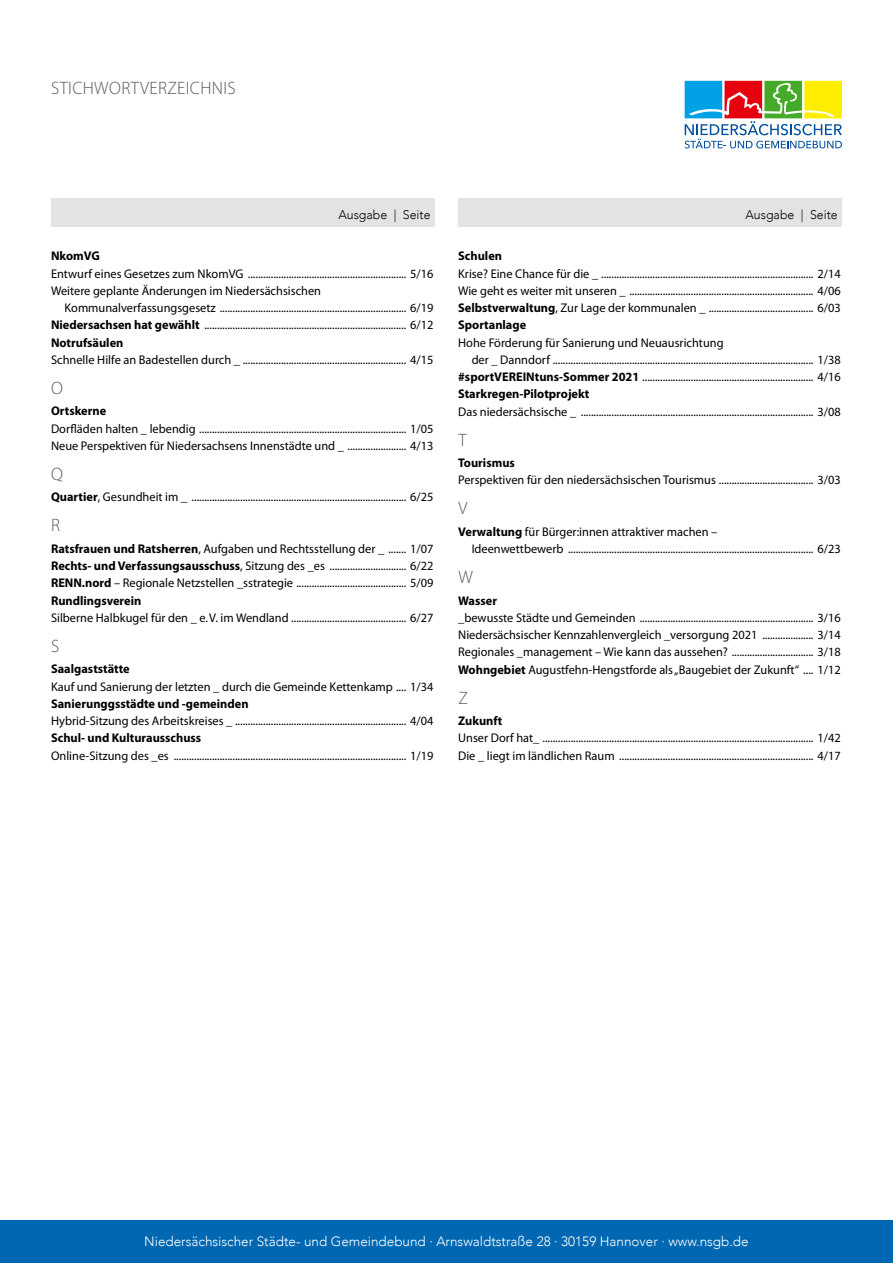
<style>
.page{position:relative;width:893px;height:1263px;background:#fff}
.page>*{position:absolute;margin:0;border:0;box-sizing:border-box;transform-origin:0 0}
.t1{font:300 18px "Myriad Pro";letter-spacing:.02em;color:#555756}
.t2{font:300 13.5px "Avenir";color:#fff}
.t3{font:12.6px/17.2px "Myriad Pro";color:#000}
.t4{font:700 12.6px "Myriad Pro";color:#000}
.t5{font:300 12.6px "Avenir";color:#000}
.s1{font-weight:700}
</style>
<div class="page">
<div style="left:0;top:1220px;width:893px;height:43px;background:#0068b2"></div>
<div style="left:458px;top:198px;width:384px;height:29px;background:#e2e3e3"></div>
<div style="left:51px;top:198px;width:384px;height:29px;background:#e2e3e3"></div>
<svg style="left:685px;top:81px;width:157px;height:67px"></svg>
<h1 class="t1" style="left:51px;top:78px;width:186px">STICHWORTVERZEICHNIS</h1>
<p class="t5" style="left:338px;top:207px;width:94px">Ausgabe | Seite</p>
<p class="t5" style="left:745px;top:207px;width:94px">Ausgabe | Seite</p>
<p class="t4" style="left:51px;top:249px;width:50px">NkomVG</p>
<p class="t3" style="left:51px;top:265px;width:384px">Entwurf eines Gesetzes zum NkomVG .............................................................. 5/16<br>Weitere geplante Änderungen im Niedersächsischen</p>
<p class="t3" style="left:51px;top:299px;width:384px;text-align:justify;text-indent:14px">Kommunalverfassungsgesetz ......................................................................... 6/19<br><span class="s1">Niedersachsen hat gewählt</span> ............................................................................... 6/12<br><span class="s1">Notrufsäulen</span></p>
<p class="t3" style="left:51px;top:351px;width:384px">Schnelle Hilfe an Badestellen durch _ ................................................................ 4/15</p>
<h1 class="t1" style="left:51px;top:378px;width:13px">O</h1>
<p class="t4" style="left:51px;top:404px;width:57px">Ortskerne</p>
<p class="t3" style="left:51px;top:420px;width:384px">Dorfläden halten _ lebendig ................................................................................. 1/05<br>Neue Perspektiven für Niedersachsens Innenstädte und _ ....................... 4/13</p>
<h1 class="t1" style="left:51px;top:464px;width:13px">Q</h1>
<p class="t3" style="left:51px;top:489px;width:384px"><span class="s1">Quartier</span>, Gesundheit im _ .................................................................................... 6/25</p>
<h1 class="t1" style="left:51px;top:515px;width:10px">R</h1>
<p class="t3" style="left:51px;top:540px;width:384px;text-align:justify"><span class="s1">Ratsfrauen und Ratsherren</span>, Aufgaben und Rechtsstellung der _ ....... 1/07<br><span class="s1">Rechts- und Verfassungsausschuss</span>, Sitzung des _es .............................. 6/22<br><span class="s1">RENN.nord</span> – Regionale Netzstellen _sstrategie ........................................... 5/09<br><span class="s1">Rundlingsverein</span></p>
<p class="t3" style="left:51px;top:609px;width:384px">Silberne Halbkugel für den _ e.V. im Wendland ............................................. 6/27</p>
<h1 class="t1" style="left:51px;top:636px;width:10px">S</h1>
<p class="t4" style="left:51px;top:662px;width:80px">Saalgaststätte</p>
<p class="t3" style="left:51px;top:678px;width:384px">Kauf und Sanierung der letzten _ durch die Gemeinde Kettenkamp .... 1/34</p>
<p class="t4" style="left:51px;top:697px;width:199px">Sanierunggsstädte und -gemeinden</p>
<p class="t3" style="left:51px;top:712px;width:384px">Hybrid-Sitzung des Arbeitskreises _ ................................................................... 4/04</p>
<p class="t4" style="left:51px;top:731px;width:152px">Schul- und Kulturausschuss</p>
<p class="t3" style="left:51px;top:747px;width:384px">Online-Sitzung des _es ........................................................................................... 1/19</p>
<p class="t4" style="left:458px;top:249px;width:45px">Schulen</p>
<p class="t3" style="left:458px;top:265px;width:384px;text-align:justify">Krise? Eine Chance für die _ ................................................................................... 2/14<br>Wie geht es weiter mit unseren _ ........................................................................ 4/06<br><span class="s1">Selbstverwaltung</span>, Zur Lage der kommunalen _ ......................................... 6/03<br><span class="s1">Sportanlage</span></p>
<p class="t3" style="left:458px;top:334px;width:267px">Hohe Förderung für Sanierung und Neuausrichtung</p>
<p class="t3" style="left:472px;top:351px;width:370px">der _ Danndorf ...................................................................................................... 1/38</p>
<p class="t3" style="left:458px;top:368px;width:384px"><span class="s1">#sportVEREINtuns-Sommer 2021</span> ................................................................... 4/16</p>
<p class="t4" style="left:458px;top:387px;width:133px">Starkregen-Pilotprojekt</p>
<p class="t3" style="left:458px;top:403px;width:384px">Das niedersächsische _ ........................................................................................... 3/08</p>
<h1 class="t1" style="left:458px;top:430px;width:10px">T</h1>
<p class="t4" style="left:458px;top:456px;width:58px">Tourismus</p>
<p class="t3" style="left:458px;top:472px;width:384px">Perspektiven für den niedersächsischen Tourismus ..................................... 3/03</p>
<h1 class="t1" style="left:458px;top:498px;width:10px">V</h1>
<p class="t3" style="left:472px;top:523px;width:370px;text-indent:-14px"><span class="s1">Verwaltung</span> für Bürger:innen attraktiver machen –<br>Ideenwettbewerb ................................................................................................ 6/23</p>
<h1 class="t1" style="left:458px;top:567px;width:16px">W</h1>
<p class="t4" style="left:458px;top:593px;width:40px">Wasser</p>
<p class="t3" style="left:458px;top:609px;width:384px;text-align:justify">_bewusste Städte und Gemeinden .................................................................... 3/16<br>Niedersächsischer Kennzahlenvergleich _versorgung 2021 .................... 3/14<br>Regionales _management – Wie kann das aussehen? ................................ 3/18<br><span class="s1">Wohngebiet</span> Augustfehn-Hengstforde als „Baugebiet der Zukunft“ .... 1/12</p>
<h1 class="t1" style="left:458px;top:688px;width:11px">Z</h1>
<p class="t4" style="left:458px;top:714px;width:46px">Zukunft</p>
<p class="t3" style="left:458px;top:730px;width:384px">Unser Dorf hat_ .......................................................................................................... 1/42<br>Die _ liegt im ländlichen Raum ............................................................................ 4/17</p>
<p class="t2" style="left:144px;top:1233px;width:606px">Niedersächsischer Städte- und Gemeindebund · Arnswaldtstraße 28 · 30159 Hannover · www.nsgb.de</p>
</div>
